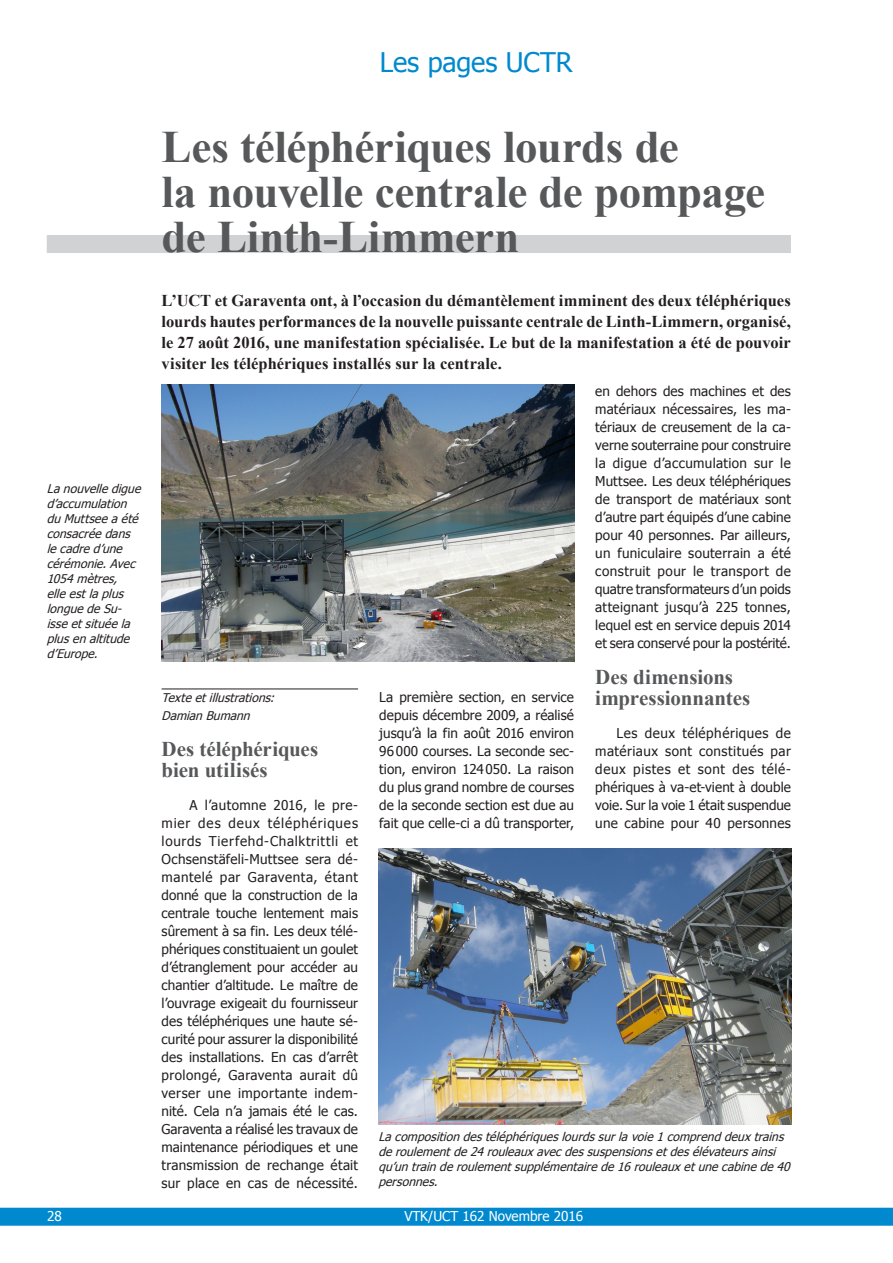
<style>
.page{position:relative;width:893px;height:1263px;background:#fff}
.page>*{position:absolute;margin:0;border:0;box-sizing:border-box;transform-origin:0 0}
.Titel{font:700 45px/45px "Times New Roman";letter-spacing:-.01em;color:#57585a}
.Rubriktitel{font:27px "Tahoma";letter-spacing:-.005em;color:#0089cf}
.Untertitel{font:700 21px/21px "Times New Roman";letter-spacing:-.005em;color:#57585a}
.Lead{font:700 16.5px/21px "Times New Roman";letter-spacing:.005em;color:#231f20;text-align:justify}
.Grundtext{font:13.5px/18px "Tahoma";letter-spacing:.01em;color:#231f20;text-align:justify}
.Seitenzahl_li{font:13.5px "Tahoma";color:#fff}
.Bildlegende{font:italic 12px/15px "Tahoma";color:#231f20}
.Autor{font:italic 12px/18px "Tahoma";color:#231f20}
</style>
<div class="page">
<div style="left:0;top:1208px;width:893px;height:18px;background:#0089cf"></div>
<div style="left:47px;top:235px;width:744px;height:18px;background:#d1d2d4"></div>
<img style="left:162px;top:385px;width:412px;height:276px">
<hr style="left:162px;top:688px;width:196px;height:1px;background:#231f20">
<img style="left:378px;top:848px;width:413px;height:276px">
<p class="Rubriktitel" style="left:380px;top:44px;width:194px">Les pages UCTR</p>
<p class="Titel" style="left:162px;top:123px;width:605px">Les téléphériques lourds de<br>la nouvelle centrale de pompage de Linth-Limmern</p>
<p class="Bildlegende" style="left:47px;top:482px;width:100px">Lanouvelledigue d’accumulation duMuttseeaété consacréedans lecadred’une cérémonie.Avec<br>1054mètres, elleestlaplus longuedeSu&shy;isseetsituéela plusenaltitude d’Europe.</p>
<p class="Lead" style="left:162px;top:289px;width:631px">L’UCT et Garaventa ont, à l’occasion du démantèlement imminent des deux téléphériques lourds hautes performances de la nouvelle puissante centrale de Linth-Limmern, organisé, le 27 août 2016, une manifestation spécialisée. Le but de la manifestation a été de pouvoir visiter les téléphériques installés sur la centrale.</p>
<p class="Autor" style="left:162px;top:689px;width:119px">Texteetillustrations:<br>DamianBumann</p>
<p class="Untertitel" style="left:162px;top:738px;width:158px">Des téléphériques bien utilisés</p>
<p class="Grundtext" style="left:162px;top:797px;width:198px;text-indent:28px">A l’automne 2016, le pre&shy;mier des deux téléphériques lourds Tierfehd-Chalktrittli et Ochsenstäfeli-Muttsee sera dé&shy;mantelé par Garaventa, étant donné que la construction de la centrale touche lentement mais sûrement à sa fin. Les deux télé&shy;phériques constituaient un goulet d’étranglement pour accéder au chantier d’altitude. Le maître de l’ouvrage exigeait du fournisseur des téléphériques une haute sé&shy;curité pour assurer la disponibilité des installations. En cas d’arrêt prolongé, Garaventa aurait dû verser une importante indem&shy;nité. Cela n’a jamais été le cas.<br>Garaventa a réalisé les travaux de maintenance périodiques et une transmission de rechange était sur place en cas de nécessité.</p>
<p class="Grundtext" style="left:379px;top:689px;width:196px">La première section, en service depuis décembre 2009, a réalisé jusqu’à la fin août 2016 environ 96000 courses. La seconde sec&shy;tion, environ 124050. La raison du plus grand nombre de courses de la seconde section est due au fait que celle-ci a dû transporter,</p>
<p class="Grundtext" style="left:595px;top:383px;width:197px">en dehors des machines et des matériaux nécessaires, les ma&shy;tériaux de creusement de la ca&shy;verne souterraine pour construire la digue d’accumulation sur le Muttsee. Les deux téléphériques de transport de matériaux sont d’autre part équipés d’une cabine pour 40 personnes. Par ailleurs, un funiculaire souterrain a été construit pour le transport de quatre transformateurs d’un poids atteignant jusqu’à 225 tonnes, lequel est en service depuis 2014 et sera conservé pour la postérité.</p>
<p class="Untertitel" style="left:595px;top:666px;width:157px">Des dimensions impressionnantes</p>
<p class="Grundtext" style="left:595px;top:725px;width:197px;text-indent:21px">Les deux téléphériques de matériaux sont constitués par deux pistes et sont des télé&shy;phériques à va-et-vient à double voie. Sur la voie 1 était suspendue une cabine pour 40 personnes</p>
<p class="Bildlegende" style="left:378px;top:1130px;width:418px">Lacompositiondestéléphériqueslourdssurlavoie1comprenddeuxtrains deroulementde24rouleauxavecdessuspensionsetdesélévateursainsi qu’untrainderoulementsupplémentairede16rouleauxetunecabinede40 personnes.</p>
<p class="Seitenzahl_li" style="left:47px;top:1207px;width:16px">28</p>
<p class="Seitenzahl_li" style="left:404px;top:1207px;width:180px">VTK/UCT 162 Novembre 2016</p>
</div>
